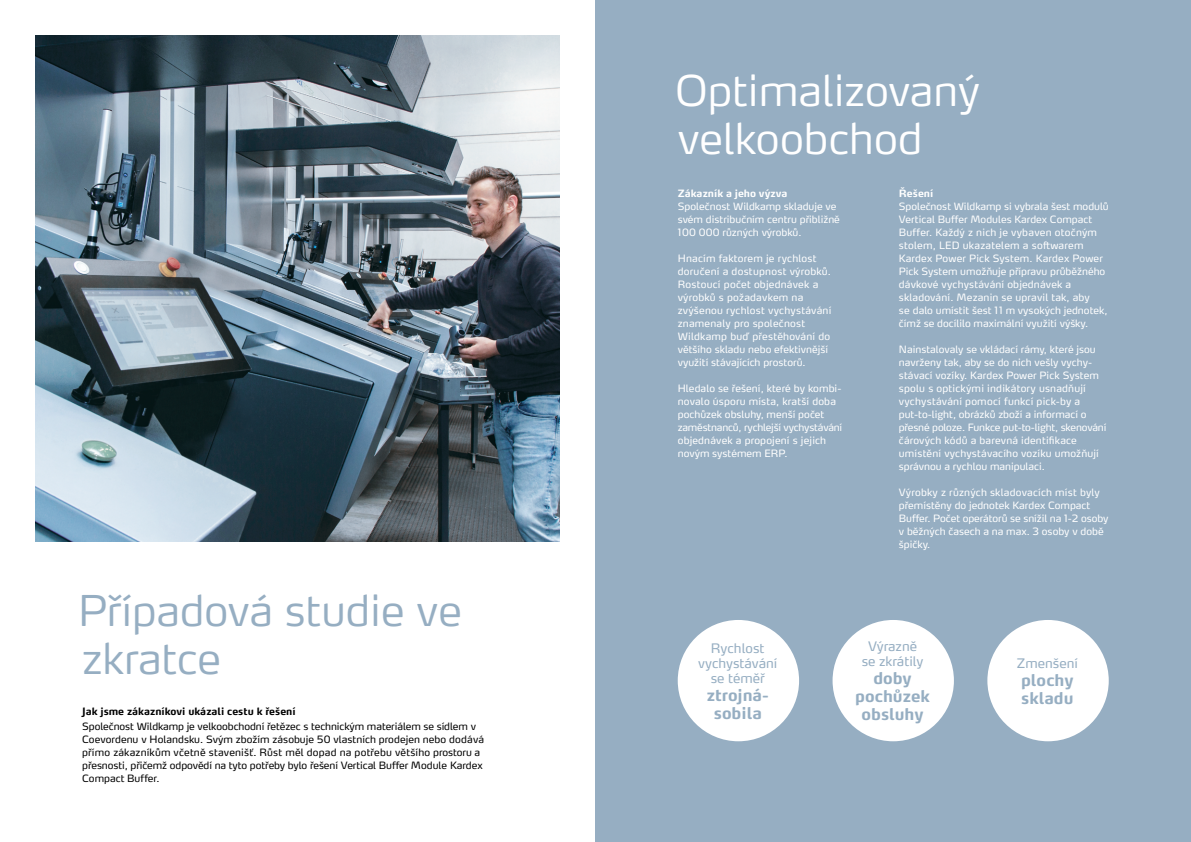
<style>
.page{position:relative;width:1191px;height:842px;background:#fff}
.page>*{position:absolute;margin:0;border:0;box-sizing:border-box;transform-origin:0 0}
.t1{font:300 42px/48px "Max Pro";color:#fff}
.t2{font:300 42px/48px "Max Pro";color:#96aec2}
.t3{font:700 16px/18px "Max Pro";color:#96aec2;text-align:center}
.t4{font:13px/15px "Max Pro";color:#96aec2;text-align:center}
.t5{font:10px/13px "Max Pro";letter-spacing:.005em;color:#fff}
.t6{font:10px/13px "Max Pro";color:#000}
.t7{font:700 10px "Max Pro";color:#000}
.t8{font:700 10px "Max Pro";color:#fff}
</style>
<div class="page">
<div style="left:595px;top:0;width:596px;height:842px;background:#96aec2"></div>
<img style="left:36px;top:36px;width:524px;height:505px">
<div style="left:677px;top:620px;width:122px;height:121px;background:#fff;border-radius:50%"></div>
<div style="left:832px;top:620px;width:122px;height:121px;background:#fff;border-radius:50%"></div>
<div style="left:987px;top:620px;width:121px;height:121px;background:#fff;border-radius:50%"></div>
<h1 class="t2" style="left:78px;top:582px;width:385px">Případová studie ve zkratce</h1>
<p class="t7" style="left:82px;top:703px;width:215px">Jak jsme zákazníkovi ukázali cestu k řešení</p>
<p class="t6" style="left:82px;top:719px;width:403px">Společnost Wildkamp je velkoobchodní řetězec s technickým materiálem se sídlem v Coevordenu v Holandsku. Svým zbožím zásobuje 50 vlastních prodejen nebo dodává přímo zákazníkům včetně stavenišť. Růst měl dopad na potřebu většího prostoru a přesnosti, přičemž odpovědí na tyto potřeby bylo řešení Vertical Buffer Module Kardex Compact Buffer.</p>
<h1 class="t1" style="left:675px;top:62px;width:306px">Optimalizovaný velkoobchod</h1>
<p class="t8" style="left:899px;top:184px;width:36px">Řešení</p>
<p class="t5" style="left:899px;top:199px;width:211px">Společnost Wildkamp si vybrala šest modulů Vertical Buffer Modules Kardex Compact Buffer. Každý z nich je vybaven otočným stolem, LED ukazatelem a softwarem Kardex Power Pick System. Kardex Power Pick System umožňuje přípravu průběžného dávkové vychystávání objednávek a skladování. Mezanin se upravil tak, aby<br>se dalo umístit šest 11 m vysokých jednotek, čímž se docílilo maximální využití výšky.</p>
<p class="t5" style="left:899px;top:342px;width:209px">Nainstalovaly se vkládací rámy, které jsou navrženy tak, aby se do nich vešly vychy&shy;stávací vozíky. Kardex Power Pick System spolu s optickými indikátory usnadňují vychystávání pomocí funkcí pick-by a put-to-light, obrázků zboží a informací o přesné poloze. Funkce put-to-light, skenování čárových kódů a barevná identifikace umístění vychystávacího vozíku umožňují správnou a rychlou manipulaci.</p>
<p class="t5" style="left:899px;top:485px;width:211px">Výrobky z různých skladovacích míst byly přemístěny do jednotek Kardex Compact Buffer. Počet operátorů se snížil na 1-2 osoby v běžných časech a na max. 3 osoby v době špičky.</p>
<p class="t8" style="left:678px;top:184px;width:111px">Zákazník a jeho výzva</p>
<p class="t5" style="left:678px;top:199px;width:164px">Společnost Wildkamp skladuje ve svém distribučním centru přibližně<br>100 000 různých výrobků.</p>
<p class="t5" style="left:678px;top:251px;width:155px">Hnacím faktorem je rychlost doručení a dostupnost výrobků.<br>Rostoucí počet objednávek a výrobků s požadavkem na zvýšenou rychlost vychystávání znamenaly pro společnost<br>Wildkamp buď přestěhování do většího skladu nebo efektivnější využití stávajících prostorů.</p>
<p class="t5" style="left:678px;top:381px;width:166px">Hledalo se řešení, které by kombi&shy;novalo úsporu místa, kratší doba pochůzek obsluhy, menší počet zaměstnanců, rychlejší vychystávání objednávek a propojení s jejich novým systémem ERP.</p>
<h3 class="t4" style="left:698px;top:639px;width:81px">Rychlost vychystávání se téměř</h3>
<h2 class="t3" style="left:706px;top:684px;width:64px">ztrojná&shy;sobila</h2>
<h3 class="t4" style="left:861px;top:637px;width:63px">Výrazně se zkrátily</h3>
<h2 class="t3" style="left:855px;top:667px;width:76px">doby pochůzek obsluhy</h2>
<h3 class="t4" style="left:1016px;top:654px;width:63px">Zmenšení</h3>
<h2 class="t3" style="left:1021px;top:669px;width:54px;text-align:left">plochy skladu</h2>
</div>
